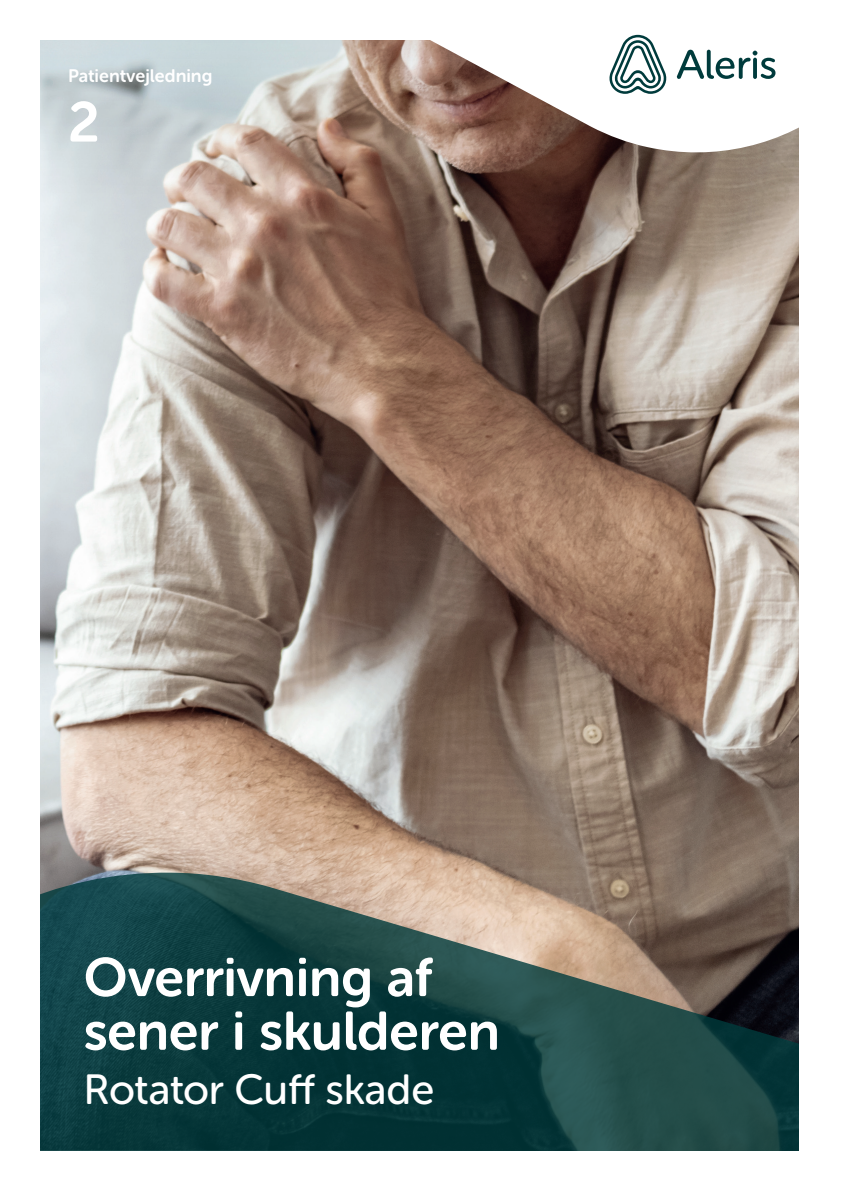
<style>
.page{position:relative;width:842px;height:1191px;background:#fff}
.page>*{position:absolute;margin:0;border:0;box-sizing:border-box;transform-origin:0 0}
.note_ml_rubrik{font:56px "Museo Sans Rounded 700";color:#fff}
.forside_1{font:54px "Museo Sans Rounded 700";letter-spacing:-.005em;color:#fff}
.forside_2{font:42px "Museo Sans Rounded 500";letter-spacing:-.005em;color:#fff}
.note_ml_rubrik-2{font:18px "Museo Sans Rounded 700";color:#fff}
</style>
<div class="page">
<img style="left:40px;top:249px;width:759px;height:622px">
<svg style="left:40px;top:40px;width:759px;height:209px;background:#a79c95"></svg>
<svg style="left:40px;top:871px;width:759px;height:280px;background:#314f4c"></svg>
<svg style="left:343px;top:34px;width:456px;height:128px"></svg>
<svg style="left:677px;top:50px;width:98px;height:29px"></svg>
<svg style="left:607px;top:35px;width:61px;height:59px"></svg>
<p class="note_ml_rubrik-2" style="left:68px;top:65px;width:146px">Patientvejledning</p>
<p class="note_ml_rubrik" style="left:68px;top:91px;width:33px">2</p>
<p class="forside_1" style="left:84px;top:947px;width:351px">Overrivning af</p>
<p class="forside_1" style="left:84px;top:1001px;width:418px">sener i skulderen</p>
<p class="forside_2" style="left:84px;top:1066px;width:352px">Rotator Cuff skade</p>
</div>
